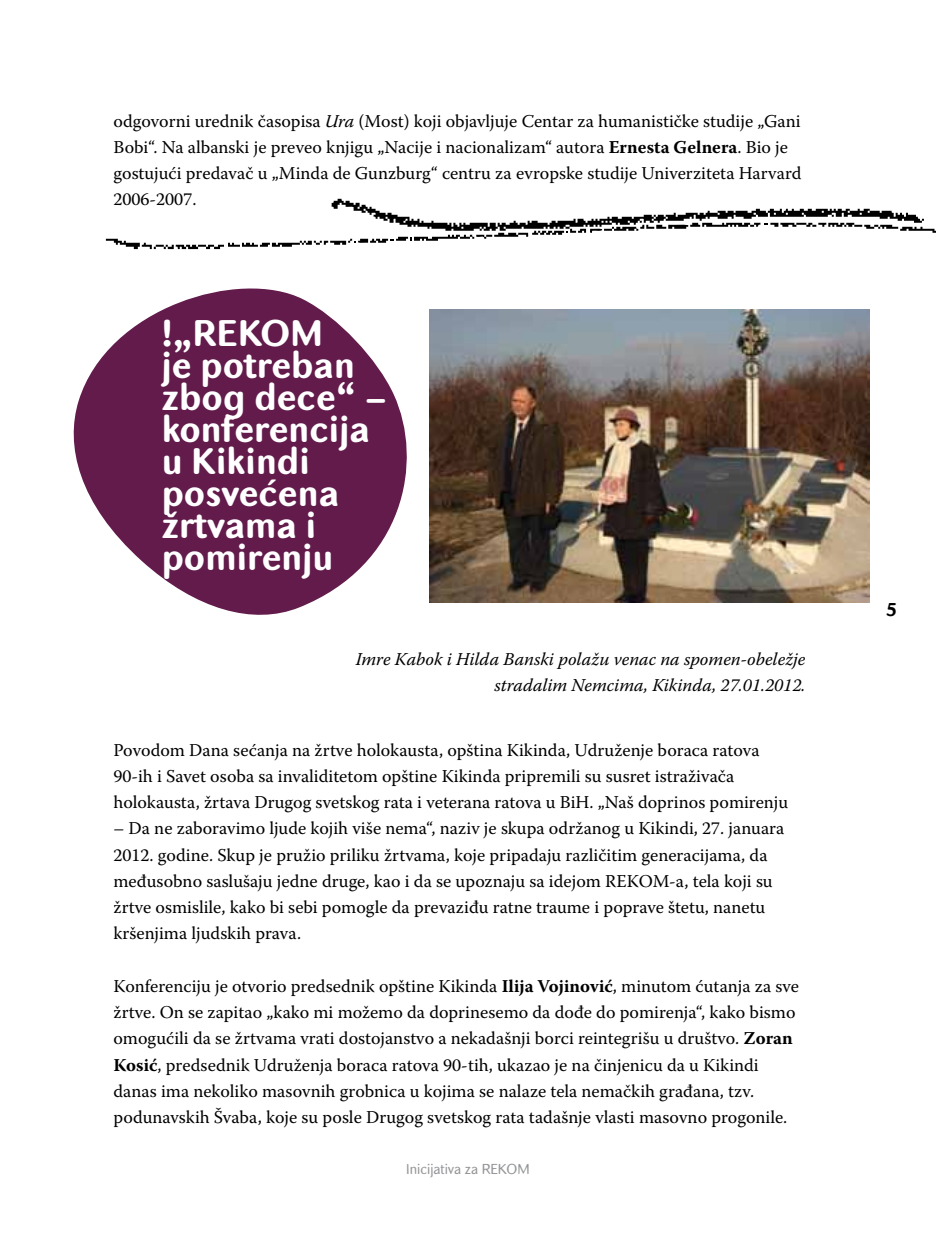
<style>
.page{position:relative;width:936px;height:1248px;background:#fff}
.page>*{position:absolute;margin:0;border:0;box-sizing:border-box;transform-origin:0 0}
.t1{font:700 36px/32px "Batke";color:#fff}
.t2{font:18px/26.2px "Warnock Pro";color:#000}
.t3{font:italic 18px/26.2px "Warnock Pro";color:#000;text-align:right}
.t4{font:700 18px "Batke";color:#000}
.t5{font:14px "Batke";color:#939598}
.s1{font-style:italic}
.s2{font-weight:700}
</style>
<div class="page">
<svg style="left:106px;top:199px;width:829px;height:50px"></svg>
<svg style="left:73px;top:288px;width:334px;height:327px;fill:#621b4b"></svg>
<img style="left:429px;top:309px;width:440px;height:293px">
<p class="t2" style="left:113px;top:107px;width:689px">odgovorni urednik časopisa <span class="s1">Ura</span> (Most) koji objavljuje Centar za humanističke studije „Gani Bobi“. Na albanski je preveo knjigu „Nacije i nacionalizam“ autora <span class="s2">Ernesta Gelnera</span>. Bio je gostujući predavač u „Minda de Gunzburg“ centru za evropske studije Univerziteta Harvard 2006-2007.</p>
<h1 class="t1" style="left:162px;top:316px;width:226px">!„REKOM<br>je potreban zbog dece“ – konferencija u Kikindi posvećena žrtvama i pomirenju</h1>
<p class="t3" style="left:356px;top:645px;width:451px">Imre Kabok i Hilda Banski polažu venac na spomen-obeležje stradalim Nemcima, Kikinda, 27.01.2012.</p>
<p class="t2" style="left:113px;top:736px;width:676px">Povodom Dana sećanja na žrtve holokausta, opština Kikinda, Udruženje boraca ratova<br>90-ih i Savet osoba sa invaliditetom opštine Kikinda pripremili su susret istraživača holokausta, žrtava Drugog svetskog rata i veterana ratova u BiH. „Naš doprinos pomirenju</p>
<p class="t2" style="left:113px;top:815px;width:672px">– Da ne zaboravimo ljude kojih više nema“, naziv je skupa održanog u Kikindi, 27. januara 2012. godine. Skup je pružio priliku žrtvama, koje pripadaju različitim generacijama, da međusobno saslušaju jedne druge, kao i da se upoznaju sa idejom REKOM-a, tela koji su žrtve osmislile, kako bi sebi pomogle da prevaziđu ratne traume i poprave štetu, nanetu kršenjima ljudskih prava.</p>
<p class="t2" style="left:113px;top:972px;width:687px">Konferenciju je otvorio predsednik opštine Kikinda <span class="s2">Ilija Vojinović</span>, minutom ćutanja za sve žrtve. On se zapitao „kako mi možemo da doprinesemo da dođe do pomirenja“, kako bismo omogućili da se žrtvama vrati dostojanstvo a nekadašnji borci reintegrišu u društvo. <span class="s2">Zoran Kosić</span>, predsednik Udruženja boraca ratova 90-tih, ukazao je na činjenicu da u Kikindi danas ima nekoliko masovnih grobnica u kojima se nalaze tela nemačkih građana, tzv. podunavskih Švaba, koje su posle Drugog svetskog rata tadašnje vlasti masovno progonile.</p>
<p class="t5" style="left:406px;top:1160px;width:125px">Inicijativa za REKOM</p>
<p class="t4" style="left:886px;top:598px;width:12px">5</p>
</div>
